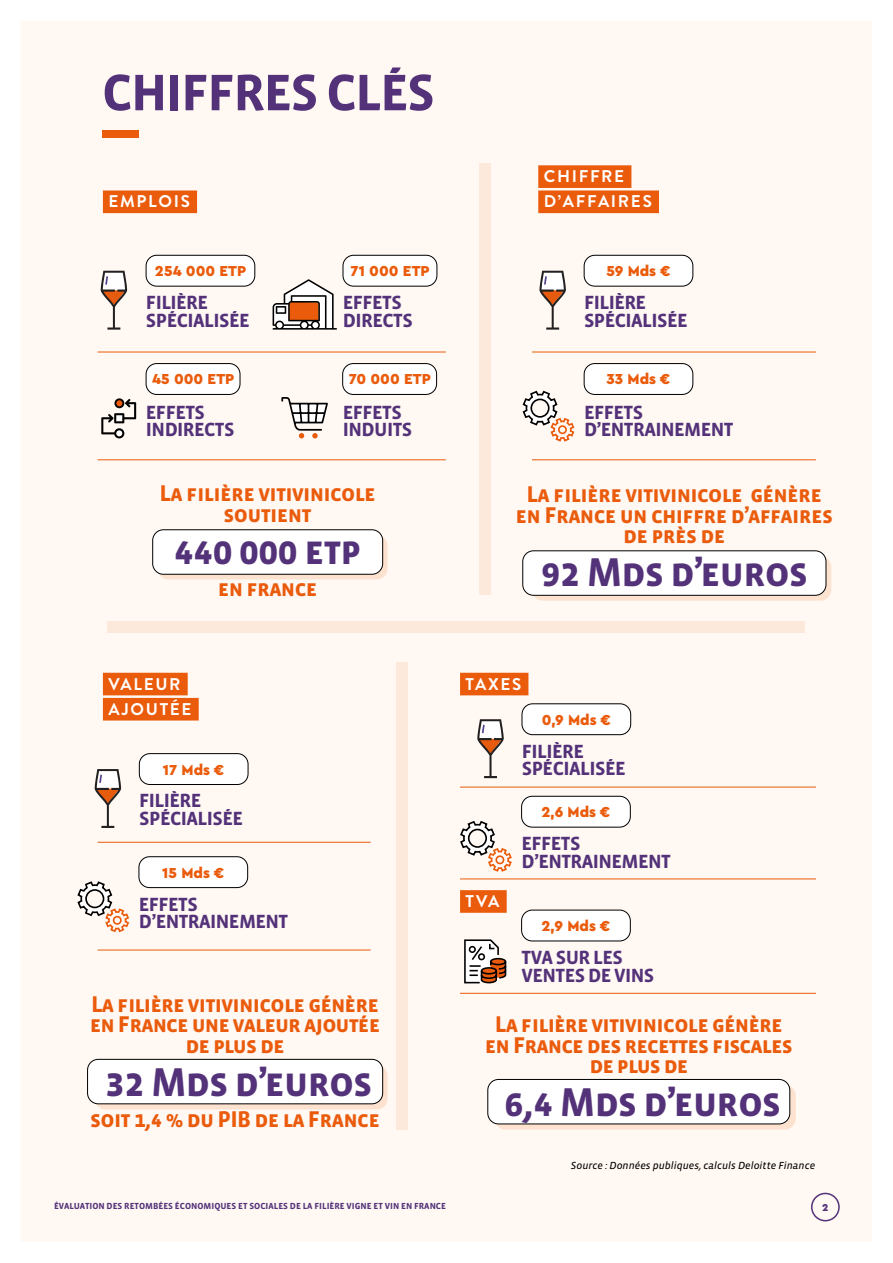
<style>
.page{position:relative;width:893px;height:1263px;background:#fff}
.page>*{position:absolute;margin:0;border:0;box-sizing:border-box;transform-origin:0 0}
.t1{font:52.5px "Vista Sans SC Bold";letter-spacing:-.03em;color:#533279}
.t2{font:41.1px "Vista Sans SC Bold";letter-spacing:-.03em;color:#533279}
.t3{font:23.25px/20.5px "Vista Sans SC Bold";letter-spacing:-.03em;color:#ea5b0b;text-align:center}
.t4{font:19.5px/17.7px "Vista Sans SC Bold";letter-spacing:-.03em;color:#533279}
.t5{font:700 16.95px/25.2px "Brandon Grotesque";letter-spacing:.1em;color:#fff}
.t6{font:900 15.15px "Cera Pro";color:#ea5b0b}
.t7{font:italic 10.5px "Vista Sans Reg";color:#000}
.t8{font:900 10.5px "Cera Pro";color:#533279}
.t9{font:700 9px "Vista Sans";color:#533279}
</style>
<div class="page">
<div style="left:21px;top:21px;width:851px;height:1221px;background:#fff8f3"></div>
<div style="left:811px;top:1193px;width:29px;height:28px;border:2px solid #533279;border-radius:50%"></div>
<div style="left:102px;top:131px;width:36px;height:7px;background:#ea5b0b"></div>
<div style="left:139px;top:754px;width:109px;height:30px;background:#fff;border-radius:11px"></div>
<div style="left:139px;top:753px;width:109px;height:32px;border:1px solid #000;border-radius:11px"></div>
<div style="left:522px;top:704px;width:109px;height:31px;background:#fff;border-radius:11px"></div>
<div style="left:522px;top:704px;width:109px;height:31px;border:1px solid #000;border-radius:11px"></div>
<div style="left:584px;top:255px;width:109px;height:31px;background:#fff;border-radius:11px"></div>
<div style="left:584px;top:255px;width:109px;height:31px;border:1px solid #000;border-radius:11px"></div>
<div style="left:584px;top:364px;width:109px;height:30px;background:#fff;border-radius:11px"></div>
<div style="left:584px;top:363px;width:109px;height:32px;border:1px solid #000;border-radius:11px"></div>
<div style="left:139px;top:857px;width:109px;height:30px;background:#fff;border-radius:11px"></div>
<div style="left:139px;top:856px;width:109px;height:32px;border:1px solid #000;border-radius:11px"></div>
<div style="left:522px;top:796px;width:108px;height:31px;background:#fff;border-radius:11px"></div>
<div style="left:521px;top:796px;width:109px;height:31px;border:1px solid #000;border-radius:11px"></div>
<div style="left:522px;top:910px;width:108px;height:31px;background:#fff;border-radius:11px"></div>
<div style="left:521px;top:910px;width:109px;height:31px;border:1px solid #000;border-radius:11px"></div>
<div style="left:343px;top:364px;width:94px;height:30px;background:#fff;border-radius:11px"></div>
<div style="left:343px;top:363px;width:94px;height:32px;border:1px solid #000;border-radius:11px"></div>
<div style="left:146px;top:364px;width:94px;height:30px;background:#fff;border-radius:11px"></div>
<div style="left:146px;top:363px;width:94px;height:32px;border:1px solid #000;border-radius:11px"></div>
<div style="left:103px;top:190px;width:94px;height:23px;background:#ea5b0b"></div>
<div style="left:103px;top:673px;width:85px;height:22px;background:#ea5b0b"></div>
<div style="left:103px;top:698px;width:96px;height:22px;background:#ea5b0b"></div>
<div style="left:538px;top:165px;width:93px;height:23px;background:#ea5b0b"></div>
<div style="left:538px;top:190px;width:121px;height:23px;background:#ea5b0b"></div>
<div style="left:460px;top:673px;width:68px;height:22px;background:#ea5b0b"></div>
<div style="left:460px;top:890px;width:47px;height:23px;background:#ea5b0b"></div>
<div style="left:146px;top:255px;width:109px;height:31px;background:#fff;border-radius:11px"></div>
<div style="left:146px;top:255px;width:109px;height:31px;border:1px solid #000;border-radius:11px"></div>
<svg style="left:101px;top:271px;width:26px;height:59px"></svg>
<svg style="left:95px;top:769px;width:26px;height:59px"></svg>
<svg style="left:477px;top:719px;width:27px;height:59px"></svg>
<svg style="left:539px;top:271px;width:27px;height:59px"></svg>
<svg style="left:522px;top:390px;width:53px;height:52px"></svg>
<svg style="left:77px;top:881px;width:53px;height:52px"></svg>
<svg style="left:460px;top:821px;width:52px;height:51px"></svg>
<div style="left:108px;top:621px;width:697px;height:11px;background:#fde9db"></div>
<div style="left:480px;top:163px;width:11px;height:432px;background:#fde9db"></div>
<div style="left:397px;top:662px;width:11px;height:467px;background:#fde9db"></div>
<hr style="left:98px;top:352px;width:348px;height:1px;background:#ea5b0b">
<hr style="left:98px;top:842px;width:273px;height:1px;background:#ea5b0b">
<hr style="left:460px;top:787px;width:356px;height:1px;background:#ea5b0b">
<hr style="left:532px;top:352px;width:284px;height:1px;background:#ea5b0b">
<hr style="left:98px;top:459px;width:348px;height:1px;background:#ea5b0b">
<hr style="left:98px;top:950px;width:273px;height:1px;background:#ea5b0b">
<hr style="left:460px;top:879px;width:356px;height:1px;background:#ea5b0b">
<hr style="left:460px;top:993px;width:356px;height:1px;background:#ea5b0b">
<hr style="left:532px;top:459px;width:284px;height:1px;background:#ea5b0b">
<div style="left:158px;top:535px;width:230px;height:44px;background:linear-gradient(to right,#f9decc,#fce1ce);border-radius:11px"></div>
<svg style="left:95px;top:1065px;width:293px;height:44px;background:#edd3c2"></svg>
<div style="left:495px;top:1085px;width:301px;height:44px;background:linear-gradient(to right,#fee3d0,#fbe1ce);border-radius:11px"></div>
<svg style="left:532px;top:556px;width:299px;height:45px;background:#dbc5b5"></svg>
<div style="left:153px;top:530px;width:230px;height:44px;background:#fff;border-radius:11px"></div>
<div style="left:153px;top:530px;width:230px;height:44px;border:1px solid #000;border-radius:11px"></div>
<div style="left:523px;top:551px;width:303px;height:44px;background:#fff;border-radius:11px"></div>
<div style="left:523px;top:551px;width:303px;height:44px;border:1px solid #000;border-radius:11px"></div>
<div style="left:88px;top:1059px;width:295px;height:45px;background:#fff;border-radius:11px"></div>
<div style="left:87px;top:1059px;width:296px;height:45px;border:1px solid #000;border-radius:11px"></div>
<div style="left:488px;top:1079px;width:302px;height:45px;background:#fff;border-radius:11px"></div>
<div style="left:488px;top:1079px;width:302px;height:45px;border:1px solid #000;border-radius:11px"></div>
<div style="left:343px;top:255px;width:94px;height:31px;background:#fff;border-radius:11px"></div>
<div style="left:343px;top:255px;width:94px;height:31px;border:1px solid #000;border-radius:11px"></div>
<svg style="left:273px;top:279px;width:64px;height:51px"></svg>
<svg style="left:281px;top:397px;width:47px;height:42px"></svg>
<svg style="left:101px;top:399px;width:35px;height:39px"></svg>
<div style="left:115px;top:399px;width:8px;height:8px;background:#ea5b0b;border-radius:50%"></div>
<div style="left:114px;top:398px;width:10px;height:10px;border:2px solid #000;border-radius:50%"></div>
<svg style="left:464px;top:939px;width:43px;height:45px"></svg>
<h1 class="t1" style="left:102px;top:66px;width:335px">CHIFFRES CLÉS</h1>
<p class="t5" style="left:108px;top:189px;width:83px">EMPLOIS</p>
<p class="t5" style="left:544px;top:164px;width:110px">CHIFFRE<br>D’AFFAIRES</p>
<p class="t6" style="left:155px;top:261px;width:93px">254 000 ETP</p>
<p class="t6" style="left:351px;top:261px;width:81px">71 000 ETP</p>
<p class="t6" style="left:606px;top:261px;width:66px">59 Mds €</p>
<p class="t4" style="left:146px;top:294px;width:105px">FILIÈRE<br>SPÉCIALISÉE</p>
<p class="t4" style="left:343px;top:294px;width:71px">EFFETS<br>DIRECTS</p>
<p class="t4" style="left:584px;top:294px;width:105px">FILIÈRE<br>SPÉCIALISÉE</p>
<p class="t6" style="left:152px;top:369px;width:84px">45 000 ETP</p>
<p class="t6" style="left:349px;top:369px;width:84px">70 000 ETP</p>
<p class="t6" style="left:606px;top:369px;width:65px">33 Mds €</p>
<p class="t4" style="left:146px;top:404px;width:90px">EFFETS<br>INDIRECTS</p>
<p class="t4" style="left:343px;top:404px;width:71px">EFFETS<br>INDUITS</p>
<p class="t4" style="left:584px;top:404px;width:151px">EFFETS<br>D’ENTRAINEMENT</p>
<p class="t3" style="left:159px;top:483px;width:218px">La filière vitivinicole soutient</p>
<h2 class="t2" style="left:174px;top:529px;width:189px">440 000 etp</h2>
<p class="t3" style="left:218px;top:578px;width:101px">en france</p>
<p class="t3" style="left:516px;top:484px;width:319px">La filière vitivinicole génère en France un chiffre d’affaires de près de</p>
<h2 class="t2" style="left:541px;top:551px;width:269px">92 Mds d’euros</h2>
<p class="t5" style="left:108px;top:671px;width:85px">VALEUR<br>AJOUTÉE</p>
<p class="t6" style="left:163px;top:759px;width:63px">17 Mds €</p>
<p class="t4" style="left:139px;top:792px;width:105px">FILIÈRE<br>SPÉCIALISÉE</p>
<p class="t6" style="left:162px;top:862px;width:64px">15 Mds €</p>
<p class="t4" style="left:139px;top:895px;width:151px">EFFETS<br>D’ENTRAINEMENT</p>
<p class="t3" style="left:90px;top:994px;width:292px">La filière vitivinicole génère en France une valeur ajoutée de plus de</p>
<h2 class="t2" style="left:105px;top:1061px;width:269px">32 Mds d’euros</h2>
<p class="t3" style="left:90px;top:1109px;width:291px">soit 1,4 % du PIB de la France</p>
<p class="t9" style="left:54px;top:1202px;width:394px">ÉVALUATION DES RETOMBÉES ÉCONOMIQUES ET SOCIALES DE LA FILIÈRE VIGNE ET VIN EN FRANCE</p>
<p class="t5" style="left:465px;top:671px;width:57px">TAXES</p>
<p class="t6" style="left:542px;top:709px;width:71px">0,9 Mds €</p>
<p class="t4" style="left:522px;top:743px;width:105px">FILIÈRE<br>SPÉCIALISÉE</p>
<p class="t6" style="left:541px;top:802px;width:71px">2,6 Mds €</p>
<p class="t5" style="left:465px;top:889px;width:36px">TVA</p>
<p class="t4" style="left:521px;top:835px;width:151px">EFFETS<br>D’ENTRAINEMENT</p>
<p class="t6" style="left:542px;top:916px;width:70px">2,9 Mds €</p>
<p class="t4" style="left:521px;top:949px;width:134px">TVA SUR LES<br>VENTES DE VINS</p>
<p class="t3" style="left:485px;top:1014px;width:310px">La filière vitivinicole génère en France des recettes fiscales de plus de</p>
<h2 class="t2" style="left:504px;top:1081px;width:279px">6,4 Mds d’euros</h2>
<p class="t7" style="left:571px;top:1160px;width:246px">Source : Données publiques, calculs Deloitte Finance</p>
<p class="t8" style="left:822px;top:1200px;width:8px">2</p>
</div>
